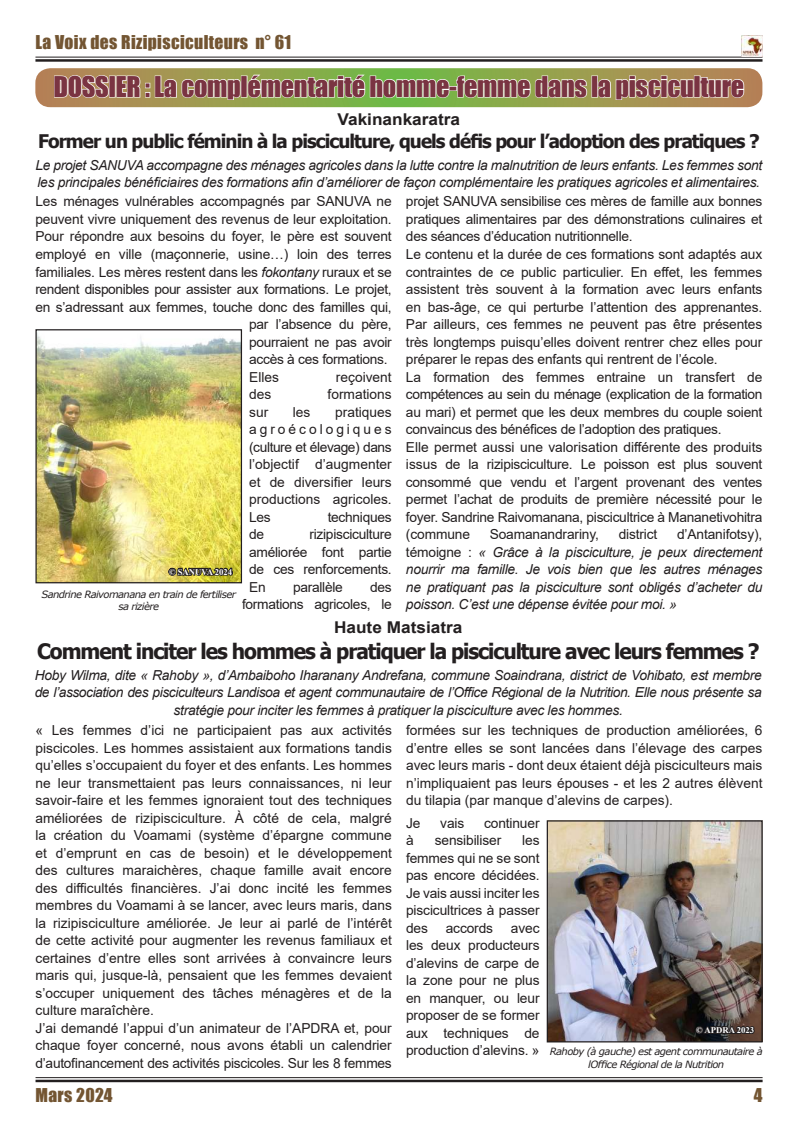
<style>
.page{position:relative;width:798px;height:1141px;background:#fff}
.page>*{position:absolute;margin:0;border:0;box-sizing:border-box;transform-origin:0 0}
.t1{font:26.25px "Impact";letter-spacing:-.01em;color:#7a3442}
.t2{font:700 21.25px "Tahoma";letter-spacing:-.05em;color:#231f20}
.t3{font:700 18.75px "Tahoma";letter-spacing:-.05em;color:#231f20}
.t4{font:17.5px "Impact";letter-spacing:.02em;color:#735532}
.t5{font:700 16.25px "Arial";color:#231f20;scale:1.06 1}
.t6{font:13.75px/17.5px "Arial";letter-spacing:-.01em;color:#231f20;text-align:justify}
.t7{font:italic 13.75px/17.5px "Arial";letter-spacing:-.02em;color:#231f20}
.t8{font:italic 10px/12.5px "Verdana";letter-spacing:-.06em;color:#231f20}
.t9{font:700 8.75px "Times New Roman";color:#fff}
.s1{font-style:italic}
.s2{font-style:normal}
.s3{font-family:"Arial";font-style:normal;font-size:13.75px}
</style>
<div class="page">
<hr style="left:35px;top:57px;width:727px;height:1px;background:#231f20">
<hr style="left:35px;top:59px;width:727px;height:3px;background:#231f20">
<hr style="left:36px;top:1077px;width:726px;height:1px;background:#231f20">
<hr style="left:36px;top:1080px;width:726px;height:2px;background:#231f20">
<img style="left:741px;top:36px;width:21px;height:20px">
<svg style="left:35px;top:68px;width:727px;height:39px"></svg>
<img style="left:37px;top:332px;width:203px;height:249px">
<div style="left:35px;top:329px;width:207px;height:254px;border:1px solid #231f20"></div>
<svg style="left:167px;top:565px;width:67px;height:13px"></svg>
<img style="left:548px;top:822px;width:212px;height:218px">
<div style="left:546px;top:820px;width:216px;height:222px;border:1px solid #231f20"></div>
<svg style="left:693px;top:1024px;width:62px;height:12px"></svg>
<p class="t4" style="left:35px;top:29px;width:257px">La Voix des Rizipisciculteurs n° 61</p>
<h1 class="t1" style="left:54px;top:66px;width:692px">DOSSIER : La complémentarité homme-femme dans la pisciculture</h1>
<p class="t5" style="left:337px;top:108px;width:117px">Vakinankaratra</p>
<h3 class="t3" style="left:38px;top:128px;width:722px">Former un public féminin à la pisciculture, quels défis pour l’adoption des pratiques ?</h3>
<p class="t7" style="left:35px;top:156px;width:728px">Le projet SANUVA accompagne des ménages agricoles dans la lutte contre la malnutrition de leurs enfants. Les femmes sont les principales bénéficiaires des formations afin d’améliorer de façon complémentaire les pratiques agricoles et alimentaires.</p>
<p class="t6" style="left:35px;top:193px;width:358px">Les ménages vulnérables accompagnés par SANUVA ne</p>
<p class="t6" style="left:35px;top:210px;width:358px">peuvent vivre uniquement des revenus de leur exploitation.</p>
<p class="t6" style="left:35px;top:228px;width:358px">Pour répondre aux besoins du foyer, le père est souvent</p>
<p class="t6" style="left:35px;top:245px;width:358px">employé en ville (maçonnerie, usine…) loin des terres</p>
<p class="t6" style="left:35px;top:263px;width:358px">familiales. Les mères restent dans les <span class="s1">fokontany</span> ruraux et se</p>
<p class="t6" style="left:35px;top:280px;width:358px">rendent disponibles pour assister aux formations. Le projet,</p>
<p class="t6" style="left:35px;top:298px;width:358px">en s’adressant aux femmes, touche donc des familles qui,</p>
<p class="t6" style="left:249px;top:315px;width:144px">par l’absence du père,</p>
<p class="t6" style="left:249px;top:333px;width:144px">pourraient ne pas avoir</p>
<p class="t6" style="left:249px;top:350px;width:140px">accès à ces formations.</p>
<p class="t6" style="left:249px;top:368px;width:31px">Elles</p>
<p class="t6" style="left:336px;top:368px;width:57px">reçoivent</p>
<p class="t6" style="left:249px;top:385px;width:24px">des</p>
<p class="t6" style="left:327px;top:385px;width:66px">formations</p>
<p class="t6" style="left:249px;top:403px;width:21px">sur</p>
<p class="t6" style="left:293px;top:403px;width:19px">les</p>
<p class="t6" style="left:406px;top:193px;width:358px;text-align:left">projet SANUVA sensibilise ces mères de famille aux bonnes pratiques alimentaires par des démonstrations culinaires et des séances d’éducation nutritionnelle.<br>Le contenu et la durée de ces formations sont adaptés aux contraintes de ce public particulier. En effet, les femmes assistent très souvent à la formation avec leurs enfants en bas-âge, ce qui perturbe l’attention des apprenantes.<br>Par ailleurs, ces femmes ne peuvent pas être présentes très longtemps puisqu’elles doivent rentrer chez elles pour préparer le repas des enfants qui rentrent de l’école.<br>La formation des femmes entraine un transfert de compétences au sein du ménage (explication de la formation au mari) et permet que les deux membres du couple soient convaincus des bénéfices de l’adoption des pratiques.<br>Elle permet aussi une valorisation différente des produits issus de la rizipisciculture. Le poisson est plus souvent consommé que vendu et l’argent provenant des ventes permet l’achat de produits de première nécessité pour le foyer. Sandrine Raivomanana, piscicultrice à Mananetivohitra (commune</p>
<p class="t6" style="left:249px;top:403px;width:144px;text-indent:86px">pratiques agroécologiques (culture et élevage) dans l’objectif d’augmenter et de diversifier leurs productions agricoles.<br>Les</p>
<p class="t6" style="left:327px;top:508px;width:66px">techniques</p>
<p class="t7" style="left:406px;top:526px;width:358px;text-align:justify;text-indent:271px"><span class="s2">d’Antanifotsy), témoigne :</span> « Grâce à la pisciculture, je peux directement nourrir ma famille. Je vois bien que les autres ménages ne pratiquant pas la pisciculture sont obligés d’acheter du poisson. C’est une dépense évitée pour moi. »</p>
<p class="t6" style="left:489px;top:525px;width:111px">Soamanandrariny,</p>
<p class="t6" style="left:618px;top:525px;width:40px">district</p>
<p class="t6" style="left:249px;top:525px;width:17px">de</p>
<p class="t6" style="left:249px;top:525px;width:144px;text-indent:60px">rizipisciculture améliorée font partie de ces renforcements.<br>En</p>
<p class="t9" style="left:169px;top:565px;width:65px">© SANUVA 2024</p>
<p class="t6" style="left:293px;top:578px;width:51px">parallèle</p>
<p class="t6" style="left:242px;top:578px;width:151px;text-align:right">des<br>formations agricoles, le</p>
<p class="t8" style="left:41px;top:588px;width:196px;text-align:center">Sandrine Raivomanana en train de fertiliser sa rizière</p>
<p class="t5" style="left:334px;top:616px;width:122px">Haute Matsiatra</p>
<h2 class="t2" style="left:37px;top:636px;width:723px">Comment inciter les hommes à pratiquer la pisciculture avec leurs femmes ?</h2>
<p class="t7" style="left:35px;top:666px;width:728px;text-align:center">Hoby Wilma, dite « Rahoby », d’Ambaiboho Iharanany Andrefana, commune Soaindrana, district de Vohibato, est membre de l’association des pisciculteurs Landisoa et agent communautaire de l’Office Régional de la Nutrition. Elle nous présente sa stratégie pour inciter les femmes à pratiquer la pisciculture avec les hommes.</p>
<p class="t6" style="left:35px;top:722px;width:358px;text-align:left">« Les femmes d’ici ne participaient pas aux activités piscicoles. Les hommes assistaient aux formations tandis qu’elles s’occupaient du foyer et des enfants. Les hommes ne leur transmettaient pas leurs connaissances, ni leur savoir-faire et les femmes ignoraient tout des techniques améliorées de rizipisciculture. À côté de cela, malgré la création du Voamami (système d’épargne commune et d’emprunt en cas de besoin) et le développement des cultures maraichères, chaque famille avait encore des difficultés financières. J’ai donc incité les femmes membres du Voamami à se lancer, avec leurs maris, dans la rizipisciculture améliorée. Je leur ai parlé de l’intérêt de cette activité pour augmenter les revenus familiaux et certaines d’entre elles sont arrivées à convaincre leurs maris qui, jusque-là, pensaient que les femmes devaient s’occuper uniquement des tâches ménagères et de la culture maraîchère.<br>J’ai demandé l’appui d’un animateur de l’APDRA et, pour chaque foyer concerné, nous avons établi un calendrier d’autofinancement des activités piscicoles. Sur les 8 femmes</p>
<p class="t6" style="left:406px;top:722px;width:358px">formées sur les techniques de production améliorées, 6 d’entre elles se sont lancées dans l’élevage des carpes avec leurs maris - dont deux étaient déjà pisciculteurs mais n’impliquaient pas leurs épouses - et les 2 autres élèvent du tilapia (par manque d’alevins de carpes).</p>
<p class="t6" style="left:406px;top:814px;width:16px">Je</p>
<p class="t6" style="left:440px;top:814px;width:26px">vais</p>
<p class="t6" style="left:484px;top:814px;width:57px">continuer</p>
<p class="t6" style="left:406px;top:832px;width:9px">à</p>
<p class="t6" style="left:434px;top:832px;width:68px">sensibiliser</p>
<p class="t6" style="left:406px;top:832px;width:135px;text-indent:116px">les femmes qui ne se sont pas encore décidées.<br>Je vais aussi inciter les piscicultrices à passer des</p>
<p class="t6" style="left:445px;top:919px;width:49px">accords</p>
<p class="t6" style="left:406px;top:919px;width:135px;text-indent:105px">avec les deux producteurs d’alevins de carpe de la zone pour ne plus en manquer, ou leur proposer de se former aux techniques de</p>
<p class="t8" style="left:588px;top:1045px;width:176px;text-indent:-182px"><span class="s3">production d’alevins. »</span> Rahoby (à gauche) est agent communautaire à lOffice Régional de la Nutrition</p>
<p class="t9" style="left:695px;top:1024px;width:60px">© APDRA 2023</p>
<p class="t4" style="left:36px;top:1082px;width:79px">Mars 2024</p>
<p class="t4" style="left:753px;top:1081px;width:10px">4</p>
</div>
